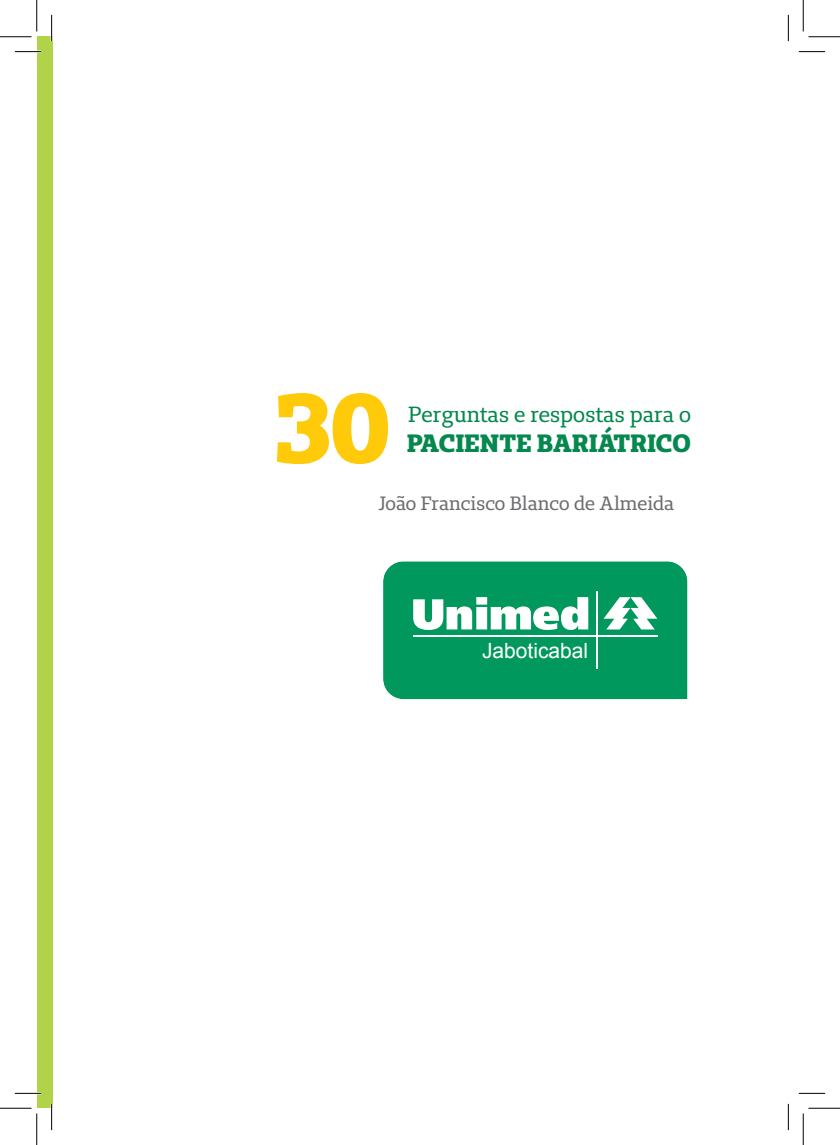
<style>
.page{position:relative;width:840px;height:1145px;background:#fff}
.page>*{position:absolute;margin:0;border:0;box-sizing:border-box;transform-origin:0 0}
.t1{font:800 97.65px "Unimed Slab";color:#feca0a}
.t2{font:800 25.03px "Unimed Slab";letter-spacing:.015em;color:#04884d}
.t3{font:21.88px "Unimed Slab";color:#04884d}
.t4{font:21px "Arial";color:#fff}
.t5{font:19.25px "Unimed Slab";letter-spacing:-.005em;color:#6c6d70}
</style>
<div class="page">
<div style="left:37px;top:37px;width:16px;height:1071px;background:#b1d349"></div>
<div style="left:383px;top:561px;width:305px;height:139px;background:#00985c"></div>
<svg style="left:604px;top:597px;width:53px;height:32px"></svg>
<hr style="left:596px;top:591px;width:2px;height:78px;background:#fff">
<svg style="left:413px;top:597px;width:175px;height:33px"></svg>
<hr style="left:413px;top:635px;width:244px;height:2px;background:#fff">
<hr style="left:15px;top:51px;width:26px;height:2px;background:#fff">
<hr style="left:15px;top:1092px;width:26px;height:2px;background:#fff">
<hr style="left:51px;top:15px;width:2px;height:26px;background:#fff">
<hr style="left:51px;top:1104px;width:2px;height:26px;background:#fff">
<svg style="left:15px;top:51px;width:26px;height:1px"></svg>
<svg style="left:799px;top:51px;width:26px;height:1px"></svg>
<svg style="left:15px;top:1093px;width:26px;height:1px"></svg>
<svg style="left:799px;top:1093px;width:26px;height:1px"></svg>
<svg style="left:51px;top:15px;width:1px;height:26px"></svg>
<svg style="left:51px;top:1104px;width:1px;height:26px"></svg>
<svg style="left:788px;top:15px;width:1px;height:26px"></svg>
<svg style="left:788px;top:1104px;width:1px;height:26px"></svg>
<hr style="left:0;top:36px;width:32px;height:1px;background:#000">
<hr style="left:808px;top:36px;width:32px;height:1px;background:#000">
<hr style="left:0;top:1108px;width:32px;height:1px;background:#000">
<hr style="left:808px;top:1108px;width:32px;height:1px;background:#000">
<hr style="left:36px;top:0;width:1px;height:31px;background:#000">
<hr style="left:36px;top:1113px;width:1px;height:32px;background:#000">
<hr style="left:803px;top:0;width:1px;height:31px;background:#000">
<hr style="left:803px;top:1113px;width:1px;height:32px;background:#000">
<h1 class="t1" style="left:275px;top:363px;width:117px">30</h1>
<p class="t3" style="left:408px;top:400px;width:285px">Perguntas e respostas para o</p>
<h2 class="t2" style="left:407px;top:427px;width:285px">PACIENTE BARIÁTRICO</h2>
<p class="t5" style="left:378px;top:491px;width:297px">João Francisco Blanco de Almeida</p>
<p class="t4" style="left:482px;top:637px;width:108px">Jaboticabal</p>
</div>
